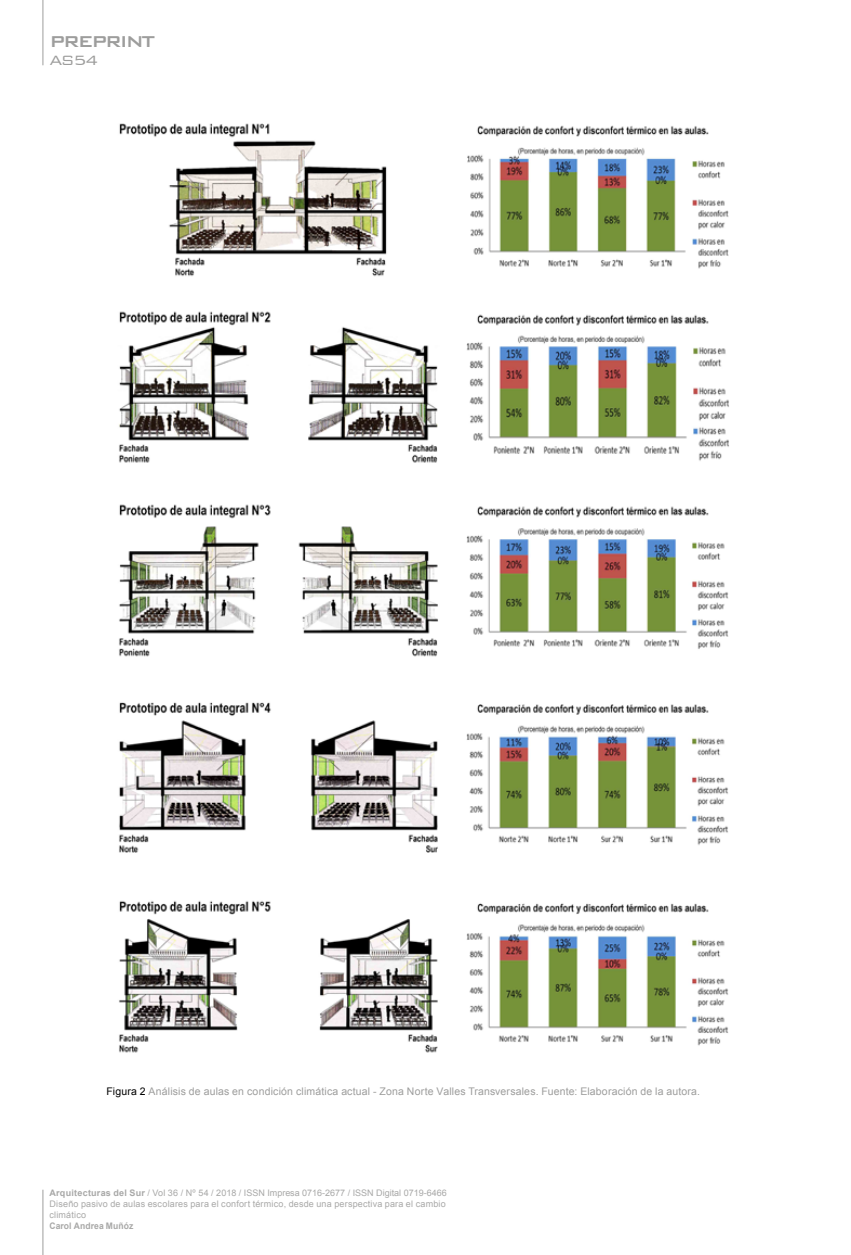
<style>
.page{position:relative;width:851px;height:1255px;background:#fff}
.page>*{position:absolute;margin:0;border:0;box-sizing:border-box;transform-origin:0 0}
.t1{font:500 21px "Bank Gothic BT";letter-spacing:-.1em;color:#9d9d9c}
.t2{font:300 18px "Bank Gothic BT";color:#9d9d9c}
.t3{font:10.5px "Arial";letter-spacing:.015em;color:#9d9d9c}
.t4{font:9px/10.8px "Arial";letter-spacing:.02em;color:#a8a8a7;text-align:justify}
.t5{font:700 9px "Arial";letter-spacing:.01em;color:#a8a8a7;scale:.95 1}
.s1{color:#000}
.s2{font-weight:700}
</style>
<div class="page">
<hr style="left:43px;top:1189px;width:1px;height:65px;background:#9d9d9c">
<hr style="left:43px;top:0;width:1px;height:65px;background:#9d9d9c">
<img style="left:119px;top:123px;width:610px;height:154px">
<img style="left:119px;top:311px;width:610px;height:152px">
<img style="left:119px;top:504px;width:610px;height:153px">
<img style="left:119px;top:702px;width:609px;height:151px">
<img style="left:119px;top:900px;width:610px;height:153px">
<h1 class="t1" style="left:49px;top:30px;width:107px">PREPRINT</h1>
<h2 class="t2" style="left:49px;top:51px;width:50px">AS54</h2>
<p class="t3" style="left:106px;top:1084px;width:595px"><span class="s1">Figura 2</span> Análisis de aulas en condición climática actual - Zona Norte Valles Transversales. Fuente: Elaboración de la autora.</p>
<p class="t4" style="left:49px;top:1187px;width:398px"><span class="s2">Arquitecturas del Sur</span> / Vol 36 / Nº 54 / 2018 / ISSN Impresa 0716-2677 / ISSN Digital 0719-6466<br>Diseño pasivo de aulas escolares para el confort térmico, desde una perspectiva para el cambio climático</p>
<p class="t5" style="left:49px;top:1219px;width:90px">Carol Andrea Muñóz</p>
</div>
